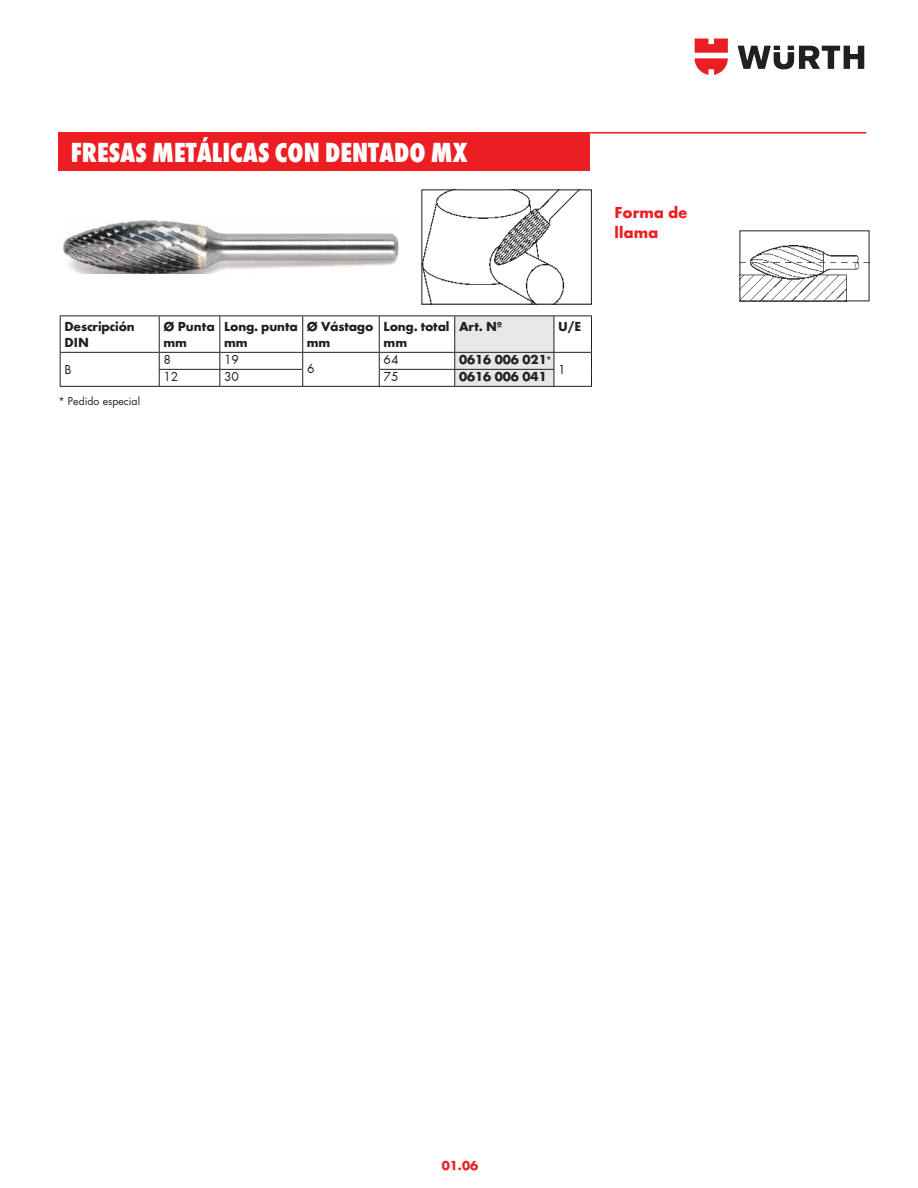
<style>
.page{position:relative;width:918px;height:1188px;background:#fff}
.page>*{position:absolute;margin:0;border:0;box-sizing:border-box;transform-origin:0 0}
.t1{font:800 condensed 28.5px "Wuerth";color:#fff}
.t2{font:700 16.5px/19.8px "Wuerth";color:#ed1d24}
.t3{font:700 13.5px/16.2px "Wuerth";letter-spacing:-.005em;color:#231f20}
.t4{font:13.5px "Wuerth";color:#231f20}
.t5{font:700 13.5px "Wuerth";color:#ed1d24}
.t6{font:10.5px "Futura Std";color:#231f20}
</style>
<div class="page">
<svg style="left:738px;top:46px;width:126px;height:23px"></svg>
<svg style="left:695px;top:39px;width:33px;height:36px"></svg>
<hr style="left:59px;top:132px;width:807px;height:2px;background:#ed1d24">
<div style="left:59px;top:132px;width:531px;height:39px;background:#ed1d24"></div>
<hr style="left:60px;top:315px;width:99px;height:1px;background:#231f20">
<hr style="left:60px;top:316px;width:1px;height:36px;background:#231f20">
<hr style="left:159px;top:315px;width:61px;height:1px;background:#231f20">
<hr style="left:159px;top:316px;width:1px;height:36px;background:#231f20">
<hr style="left:220px;top:315px;width:83px;height:1px;background:#231f20">
<hr style="left:219px;top:316px;width:1px;height:36px;background:#231f20">
<hr style="left:303px;top:315px;width:76px;height:1px;background:#231f20">
<hr style="left:302px;top:316px;width:1px;height:36px;background:#231f20">
<hr style="left:379px;top:315px;width:76px;height:1px;background:#231f20">
<hr style="left:379px;top:316px;width:1px;height:36px;background:#231f20">
<hr style="left:554px;top:315px;width:38px;height:1px;background:#231f20">
<hr style="left:591px;top:316px;width:1px;height:36px;background:#231f20">
<hr style="left:60px;top:352px;width:99px;height:1px;background:#231f20">
<hr style="left:159px;top:352px;width:61px;height:1px;background:#231f20">
<hr style="left:220px;top:352px;width:83px;height:1px;background:#231f20">
<hr style="left:303px;top:352px;width:76px;height:1px;background:#231f20">
<hr style="left:379px;top:352px;width:76px;height:1px;background:#231f20">
<hr style="left:554px;top:352px;width:38px;height:1px;background:#231f20">
<svg style="left:60px;top:353px;width:1px;height:33px"></svg>
<hr style="left:159px;top:369px;width:61px;height:1px;background:#231f20">
<svg style="left:159px;top:353px;width:1px;height:33px"></svg>
<hr style="left:220px;top:369px;width:83px;height:1px;background:#231f20">
<svg style="left:219px;top:353px;width:1px;height:33px"></svg>
<svg style="left:302px;top:353px;width:1px;height:33px"></svg>
<hr style="left:379px;top:369px;width:76px;height:1px;background:#231f20">
<svg style="left:379px;top:353px;width:1px;height:33px"></svg>
<svg style="left:591px;top:353px;width:1px;height:33px"></svg>
<hr style="left:60px;top:386px;width:160px;height:1px;background:#231f20">
<hr style="left:220px;top:386px;width:160px;height:1px;background:#231f20">
<hr style="left:379px;top:386px;width:76px;height:1px;background:#231f20">
<hr style="left:455px;top:315px;width:99px;height:1px;background:#231f20">
<svg style="left:454px;top:316px;width:101px;height:70px;background:#dbdcdd"></svg>
<hr style="left:455px;top:386px;width:137px;height:1px;background:#231f20">
<img style="left:63px;top:220px;width:335px;height:54px">
<img style="left:424px;top:192px;width:154px;height:110px">
<img style="left:742px;top:245px;width:125px;height:54px">
<h1 class="t1" style="left:71px;top:133px;width:398px">FRESAS METÁLICAS CON DENTADO MX</h1>
<p class="t3" style="left:64px;top:317px;width:72px">Descripción<br>DIN</p>
<p class="t3" style="left:163px;top:317px;width:53px">Ø Punta mm</p>
<p class="t3" style="left:224px;top:317px;width:75px">Long. punta mm</p>
<p class="t3" style="left:307px;top:317px;width:68px">Ø Vástago mm</p>
<p class="t3" style="left:384px;top:317px;width:67px">Long. total mm</p>
<p class="t3" style="left:459px;top:317px;width:45px">Art. Nº</p>
<p class="t3" style="left:558px;top:317px;width:25px">U/E</p>
<p class="t4" style="left:64px;top:360px;width:8px">B</p>
<p class="t4" style="left:384px;top:350px;width:16px">64</p>
<p class="t3" style="left:459px;top:350px;width:89px">0616 006 021</p>
<p class="t4" style="left:164px;top:350px;width:9px">8</p>
<p class="t4" style="left:224px;top:350px;width:16px">19</p>
<p class="t6" style="left:546px;top:353px;width:8px">*</p>
<p class="t4" style="left:307px;top:359px;width:9px">6</p>
<p class="t4" style="left:558px;top:360px;width:9px">1</p>
<p class="t4" style="left:164px;top:367px;width:16px">12</p>
<p class="t4" style="left:224px;top:367px;width:16px">30</p>
<p class="t4" style="left:384px;top:367px;width:16px">75</p>
<p class="t3" style="left:459px;top:367px;width:89px">0616 006 041</p>
<p class="t6" style="left:59px;top:394px;width:83px">* Pedido especial</p>
<p class="t2" style="left:615px;top:201px;width:75px">Forma de llama</p>
<p class="t5" style="left:442px;top:1155px;width:38px">01.06</p>
</div>
